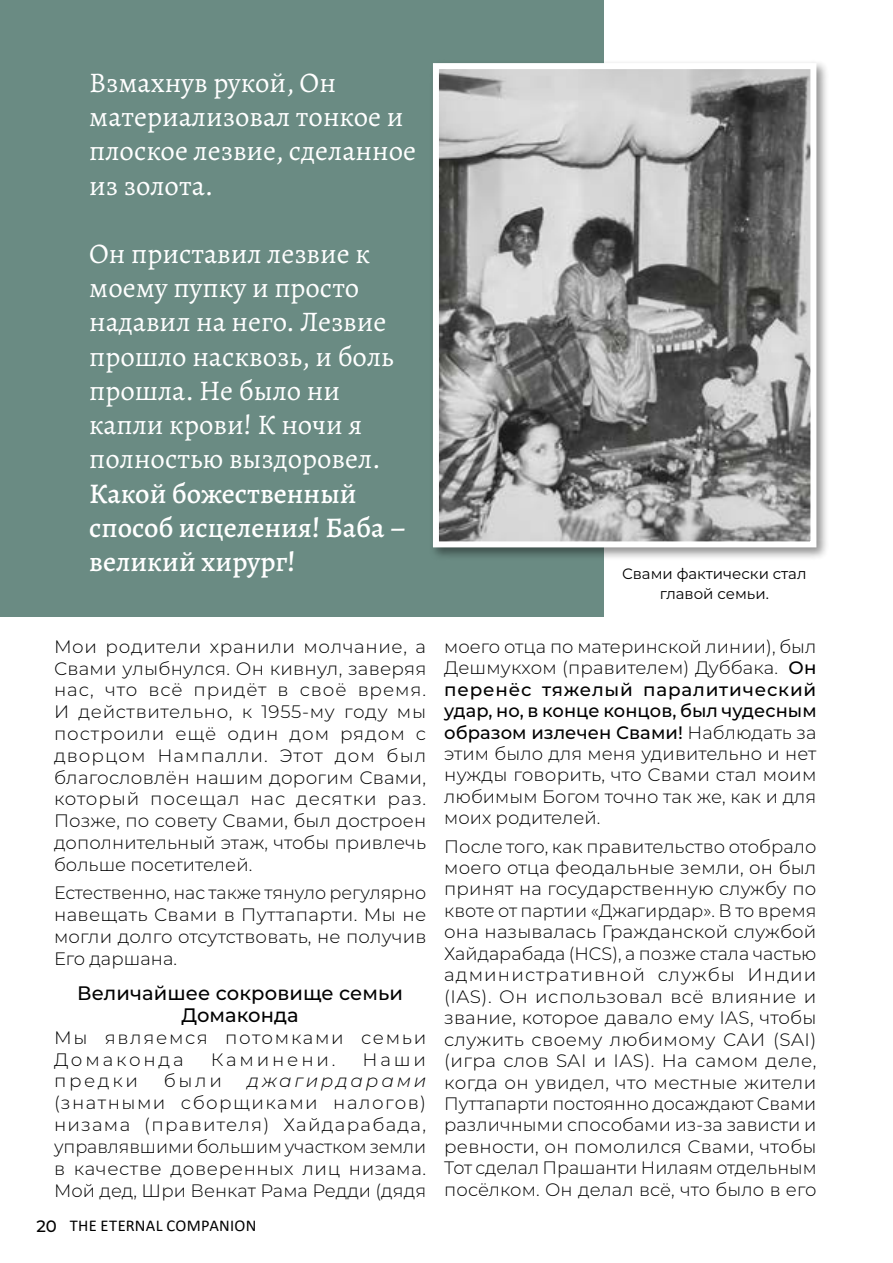
<style>
.page{position:relative;width:893px;height:1263px;background:#fff}
.page>*{position:absolute;margin:0;border:0;box-sizing:border-box;transform-origin:0 0}
.t1{font:28.5px/34.2px "Alegreya";color:#fff}
.t2{font:500 28.5px/34.2px "Alegreya";color:#fff}
.t3{font:500 19.5px/21.8px "Montserrat";letter-spacing:.005em;color:#000;text-align:center}
.t4{font:300 18px/21.5px "Montserrat";letter-spacing:.005em;color:#000;text-align:justify}
.t5{font:300 18px/21.8px "Montserrat";letter-spacing:.09em;color:#000}
.t6{font:italic 300 18px "Montserrat";letter-spacing:.145em;color:#000}
.t7{font:300 18px "Montserrat";letter-spacing:.155em;color:#000}
.t8{font:16.5px "Calibri";letter-spacing:.02em;color:#000}
.t9{font:15px/19.5px "Montserrat";color:#000;text-align:center}
.s1{font-family:"Montserrat";font-weight:500}
.s2{font-weight:500}
</style>
<div class="page">
<div style="left:0;top:0;width:603px;height:616px;background:#6a8b83"></div>
<div style="left:430px;top:60px;width:399px;height:501px;background:#000;opacity:.44"></div>
<img style="left:440px;top:70px;width:369px;height:470px">
<div style="left:433px;top:63px;width:383px;height:484px;border:6px solid #fff"></div>
<h1 class="t1" style="left:89px;top:65px;width:328px">Взмахнув рукой, Он материализовал тонкое и плоское лезвие, сделанное из золота.</h1>
<h1 class="t1" style="left:89px;top:236px;width:306px">Он приставил лезвие к моему пупку и просто надавил на него. Лезвие прошло насквозь, и боль прошла. Не было ни капли крови! К ночи я полностью выздоровел.</h1>
<h1 class="t2" style="left:89px;top:476px;width:318px">Какой божественный способ исцеления! Баба – великий хирург!</h1>
<p class="t4" style="left:54px;top:635px;width:374px">Мои родители хранили молчание, а Свами улыбнулся. Он кивнул, заверяя нас, что всё придёт в своё время.<br>И действительно, к 1955-му году мы построили ещё один дом рядом с дворцом Нампалли. Этот дом был благословлён нашим дорогим Свами, который посещал нас десятки раз.<br>Позже, по совету Свами, был достроен дополнительный этаж, чтобы привлечь больше посетителей.</p>
<p class="t4" style="left:54px;top:881px;width:374px">Естественно, нас также тянуло регулярно навещать Свами в Путтапарти. Мы не могли долго отсутствовать, не получив Его даршана.</p>
<p class="t3" style="left:77px;top:981px;width:328px">Величайшее сокровище семьи<br>Домаконда</p>
<p class="t5" style="left:54px;top:1026px;width:374px">Мы являемся потомками семьи<br>Домаконда</p>
<p class="t7" style="left:211px;top:1047px;width:126px">Каминени.</p>
<p class="t4" style="left:362px;top:1048px;width:65px">Наши</p>
<p class="t4" style="left:54px;top:1070px;width:86px">предки</p>
<p class="t4" style="left:164px;top:1070px;width:60px">были</p>
<p class="t6" style="left:248px;top:1069px;width:180px">джагирдарами</p>
<p class="t4" style="left:54px;top:1091px;width:374px">(знатными сборщиками налогов) низама (правителя) Хайдарабада, управлявшими большим участком земли в качестве доверенных лиц низама.<br>Мой дед, Шри Венкат Рама Редди (дядя</p>
<p class="t8" style="left:37px;top:1214px;width:221px"><span class="s1">20</span> THE ETERNAL COMPANION</p>
<p class="t9" style="left:622px;top:564px;width:186px">Свами фактически стал главой семьи.</p>
<p class="t4" style="left:444px;top:635px;width:374px">моего отца по материнской линии), был Дешмукхом (правителем) Дуббака. <span class="s2">Он перенёс тяжелый паралитический удар, но, в конце концов, был чудесным образом излечен Свами!</span> Наблюдать за этим было для меня удивительно и нет нужды говорить, что Свами стал моим любимым Богом точно так же, как и для моих родителей.</p>
<p class="t4" style="left:444px;top:835px;width:374px">После того, как правительство отобрало моего отца феодальные земли, он был принят на государственную службу по квоте от партии «Джагирдар». В то время она называлась Гражданской службой Хайдарабада (HCS), а позже стала частью административной службы Индии (IAS). Он использовал всё влияние и звание, которое давало ему IAS, чтобы служить своему любимому САИ (SAI) (игра слов SAI и IAS). На самом деле, когда он увидел, что местные жители Путтапарти постоянно досаждают Свами различными способами из-за зависти и ревности, он помолился Свами, чтобы Тот сделал Прашанти Нилаям отдельным посёлком. Он делал всё, что было в его</p>
</div>
